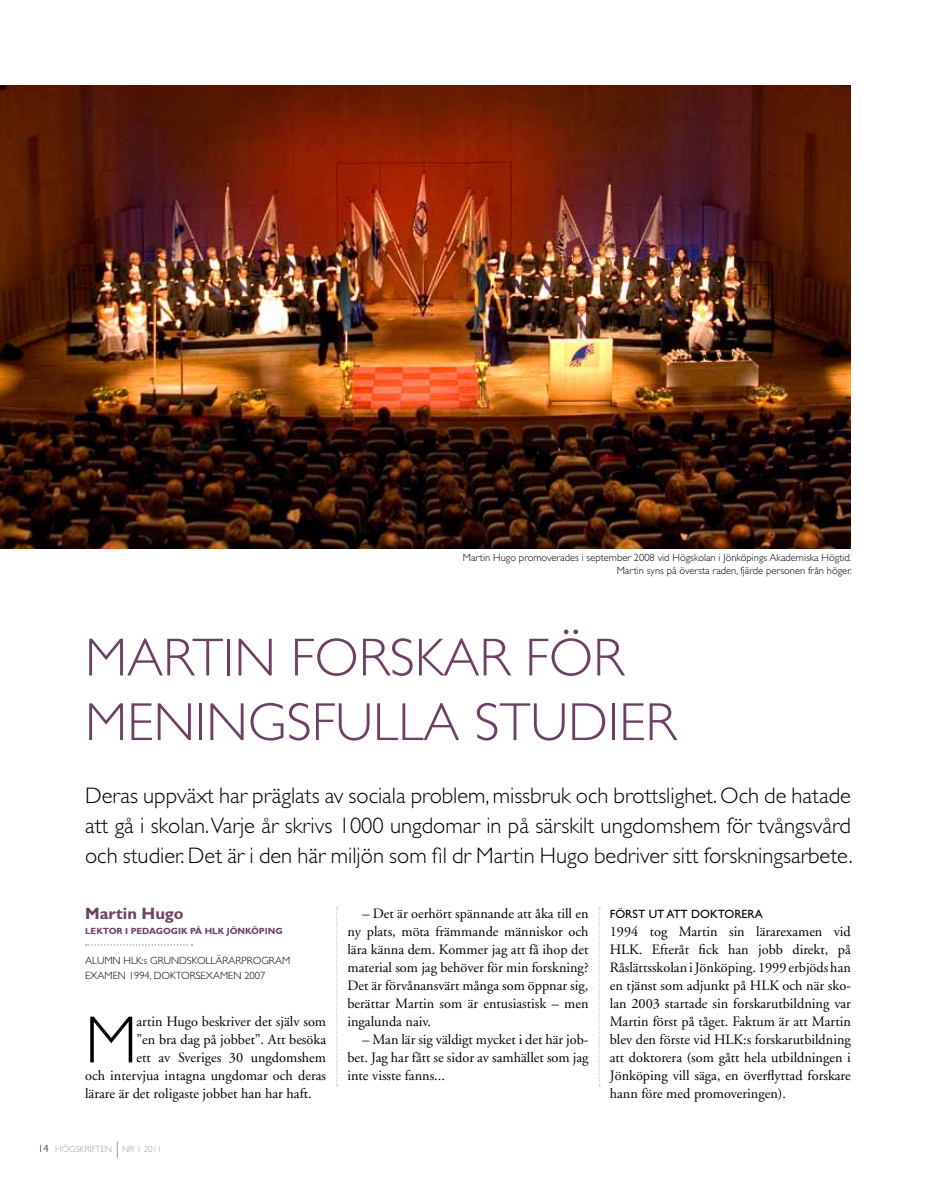
<style>
.page{position:relative;width:936px;height:1191px;background:#fff}
.page>*{position:absolute;margin:0;border:0;box-sizing:border-box;transform-origin:0 0}
.t1{font:300 67.05px "Gill Sans Std";color:#000}
.t2{font:300 53.85px "Gill Sans Std";color:#6d4064}
.t3{font:300 22.5px/30px "Gill Sans Std";color:#000;text-align:justify}
.t4{font:700 16.5px "Gill Sans Std";color:#6d4064}
.t5{font:14.25px/18px "Adobe Garamond";color:#000;text-align:justify}
.t6{font:12px "Gill Sans";color:#000}
.t7{font:300 10.5px/15px "Gill Sans Std";color:#000}
.t8{font:700 9px "Gill Sans Std";color:#6d4064}
.t9{font:300 9px "Gill Sans Std";color:#9d9d99}
.s1{font-size:10.5px;color:#000}
</style>
<div class="page">
<svg style="left:117px;top:1141px;width:1px;height:16px"></svg>
<img style="left:0;top:85px;width:850px;height:463px">
<svg style="left:86px;top:944px;width:106px;height:1px"></svg>
<svg style="left:336px;top:907px;width:2px;height:179px"></svg>
<svg style="left:598px;top:907px;width:2px;height:179px"></svg>
<p class="t7" style="left:463px;top:550px;width:390px;line-height:13.5px;text-align:right">Martin Hugo promoverades i september 2008 vid Högskolan i Jönköpings Akademiska Högtid.<br>Martin syns på översta raden, fjärde personen från höger.</p>
<h2 class="t2" style="left:85px;top:627px;width:72px">Martin</h2>
<h2 class="t2" style="left:291px;top:627px;width:32px">forskar</h2>
<h2 class="t2" style="left:525px;top:627px;width:33px">för</h2>
<h2 class="t2" style="left:85px;top:691px;width:32px">meningsf</h2>
<h2 class="t2" style="left:335px;top:691px;width:66px">ulla</h2>
<h2 class="t2" style="left:474px;top:691px;width:121px">studier</h2>
<p class="t3" style="left:85px;top:780px;width:769px">Deras uppväxt har präglats av sociala problem, missbruk och brottslighet. Och de hatade att gå i skolan. Varje år skrivs 1000 ungdomar in på särskilt ungdomshem för tvångsvård och studier. Det är i den här miljön som fil dr Martin Hugo bedriver sitt forskningsarbete.</p>
<p class="t4" style="left:85px;top:903px;width:100px">MARTIN HUGO</p>
<p class="t8" style="left:85px;top:925px;width:199px">LEKTOR I PEDAGOGIK PÅ HLK JÖNKÖPING</p>
<p class="t7" style="left:85px;top:953px;width:94px">Alumn HLK:s grundskollärarprogram examen</p>
<p class="t6" style="left:609px;top:907px;width:14px">FÖRST</p>
<p class="t6" style="left:648px;top:907px;width:26px">UT ATT</p>
<p class="t6" style="left:691px;top:907px;width:9px">DOKTORERA</p>
<p class="t5" style="left:609px;top:923px;width:242px">1994 tog Martin sin lärarexamen vid HLK. Efteråt fick han jobb direkt, på Råslättsskolan i Jönköping. 1999 erbjöds han en tjänst som adjunkt på HLK och när sko&shy;lan 2003 startade sin forskarutbildning var Martin först på tåget. Faktum är att Martin blev den förste vid HLK:s forskarutbildning att doktorera (som gått hela utbildningen i Jönköping vill säga, en överflyttad forskare hann före med promoveringen).</p>
<p class="t5" style="left:347px;top:905px;width:242px;text-indent:15px">– Det är oerhört spännande att åka till en ny plats, möta främmande människor och lära känna dem. Kommer jag att få ihop det material som jag behöver för min forskning?<br>Det är förvånansvärt många som öppnar sig, berättar Martin som är entusiastisk – men ingalunda naiv.</p>
<p class="t5" style="left:347px;top:1031px;width:242px;text-indent:15px">– Man lär sig väldigt mycket i det här job&shy;bet. Jag har fått se sidor av samhället som jag inte visste fanns...</p>
<p class="t7" style="left:129px;top:968px;width:40px">1994, Doktorse</p>
<p class="t7" style="left:206px;top:968px;width:16px">xamen</p>
<p class="t7" style="left:244px;top:968px;width:22px">2007</p>
<h1 class="t1" style="left:85px;top:1002px;width:54px">M</h1>
<p class="t5" style="left:136px;top:1013px;width:191px">artin Hugo beskriver det själv som</p>
<p class="t5" style="left:136px;top:1031px;width:191px">”en bra dag på jobbet”. Att besöka</p>
<p class="t5" style="left:136px;top:1049px;width:191px">ett av Sveriges 30 ungdomshem</p>
<p class="t5" style="left:85px;top:1067px;width:242px">och intervjua intagna ungdomar och deras</p>
<p class="t5" style="left:85px;top:1085px;width:228px">lärare är det roligaste jobbet han har haft.</p>
<p class="t9" style="left:38px;top:1144px;width:125px"><span class="s1">14</span> HÖGSKRIFTEN NR 1 2011</p>
</div>
